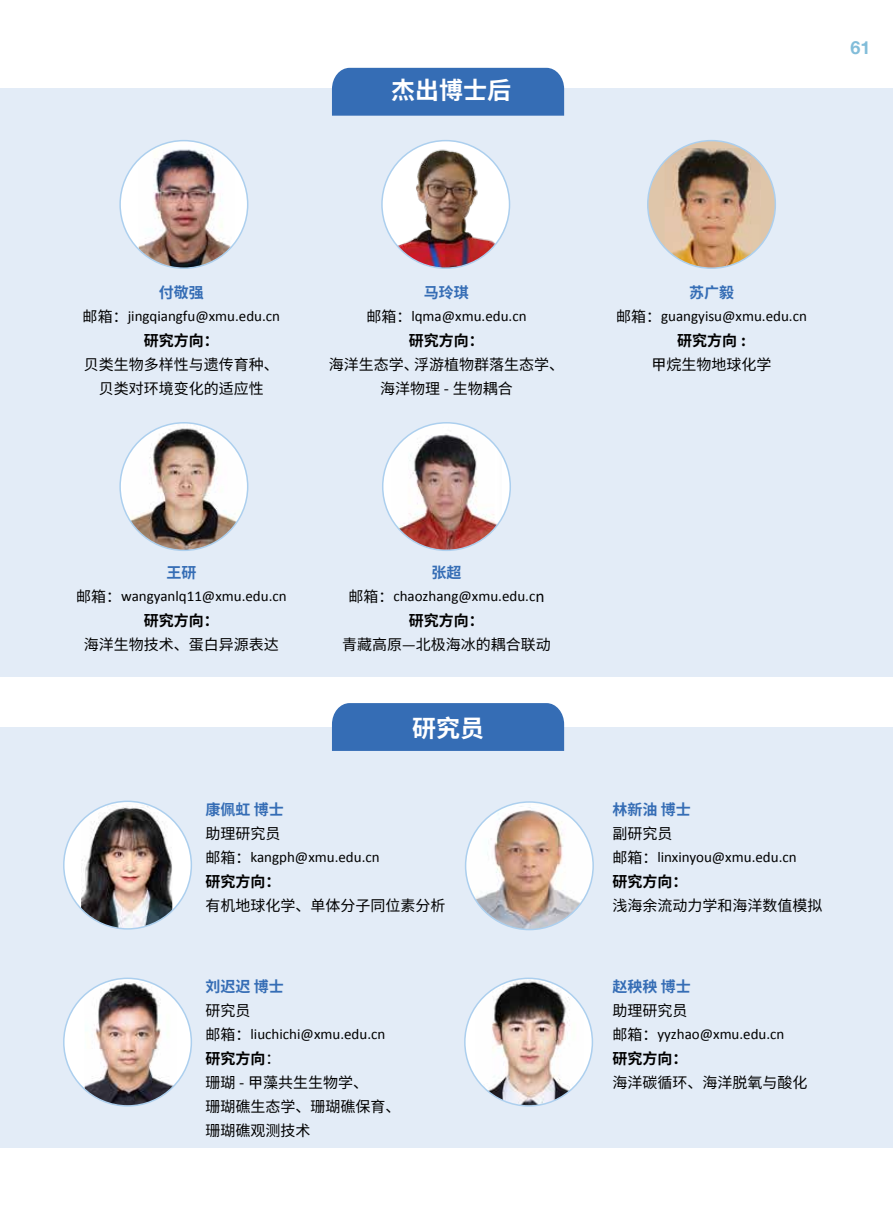
<style>
.page{position:relative;width:893px;height:1212px;background:#fff}
.page>*{position:absolute;margin:0;border:0;box-sizing:border-box;transform-origin:0 0}
.t1{font:700 24px "Source Han Sans CN";color:#fff}
.t2{font:700 18px "Helvetica Neue";color:#82bdd9}
.t3{font:15px "Calibri";color:#000}
.t4{font:15px/24px "Source Han Sans CN";color:#000;text-align:center}
.t5{font:700 15px "Source Han Sans CN";color:#000}
.t6{font:700 15px "Source Han Sans CN";color:#356db5}
.s1{font-family:"Source Han Sans CN"}
.s2{font-weight:700}
</style>
<div class="page">
<div style="left:0;top:727px;width:893px;height:421px;background:#e3ecf7"></div>
<div style="left:0;top:88px;width:893px;height:589px;background:#e3ecf7"></div>
<div style="left:332px;top:68px;width:232px;height:48px;background:#356db5"></div>
<div style="left:332px;top:703px;width:232px;height:48px;background:#356db5"></div>
<div style="left:120px;top:141px;width:128px;height:127px;background:#fff;border-radius:50%"></div>
<img style="left:139px;top:142px;width:96px;height:126px">
<img style="left:382px;top:141px;width:127px;height:127px;border-radius:64px">
<img style="left:124px;top:423px;width:119px;height:127px">
<div style="left:64px;top:801px;width:127px;height:128px;background:#fff;border-radius:50%"></div>
<img style="left:81px;top:803px;width:91px;height:124px">
<div style="left:64px;top:978px;width:127px;height:128px;background:#fff;border-radius:50%"></div>
<img style="left:85px;top:982px;width:91px;height:124px">
<div style="left:465px;top:978px;width:127px;height:128px;background:#fff;border-radius:50%"></div>
<img style="left:475px;top:980px;width:108px;height:126px">
<img style="left:466px;top:802px;width:127px;height:127px;border-radius:64px">
<div style="left:383px;top:423px;width:127px;height:127px;background:#fff;border-radius:50%"></div>
<img style="left:391px;top:423px;width:111px;height:127px">
<div style="left:648px;top:141px;width:127px;height:127px;background:#dfc6aa;border-radius:50%"></div>
<img style="left:665px;top:148px;width:96px;height:120px">
<h1 class="t1" style="left:391px;top:77px;width:121px">杰出博士后</h1>
<p class="t2" style="left:850px;top:34px;width:22px">61</p>
<p class="t6" style="left:159px;top:284px;width:46px">付敬强</p>
<p class="t3" style="left:83px;top:307px;width:199px"><span class="s1">邮箱：</span>jingqiangfu@xmu.edu.cn</p>
<p class="t5" style="left:144px;top:332px;width:76px">研究方向：</p>
<p class="t4" style="left:84px;top:353px;width:196px">贝类生物多样性与遗传育种、贝类对环境变化的适应性</p>
<p class="t6" style="left:424px;top:284px;width:46px">马玲琪</p>
<p class="t3" style="left:366px;top:307px;width:162px"><span class="s1">邮箱：</span>lqma@xmu.edu.cn</p>
<p class="t5" style="left:409px;top:332px;width:76px">研究方向：</p>
<p class="t4" style="left:329px;top:353px;width:237px">海洋生态学、浮游植物群落生态学、海洋物理 - 生物耦合</p>
<p class="t6" style="left:689px;top:284px;width:46px">苏广毅</p>
<p class="t3" style="left:616px;top:307px;width:192px"><span class="s1">邮箱：</span>guangyisu@xmu.edu.cn</p>
<p class="t5" style="left:677px;top:332px;width:70px">研究方向 :</p>
<p class="t4" style="left:652px;top:353px;width:121px">甲烷生物地球化学</p>
<p class="t6" style="left:166px;top:564px;width:31px">王研</p>
<p class="t3" style="left:76px;top:587px;width:212px"><span class="s1">邮箱：</span>wangyanlq11@xmu.edu.cn</p>
<p class="t5" style="left:144px;top:612px;width:76px">研究方向：</p>
<p class="t4" style="left:84px;top:633px;width:196px">海洋生物技术、蛋白异源表达</p>
<p class="t6" style="left:431px;top:564px;width:31px">张超</p>
<p class="t3" style="left:348px;top:587px;width:198px"><span class="s1">邮箱：</span>chaozhang@xmu.edu.c<span class="s1">n</span></p>
<p class="t5" style="left:409px;top:612px;width:76px">研究方向：</p>
<p class="t4" style="left:342px;top:633px;width:210px">青藏高原—北极海冰的耦合联动</p>
<h1 class="t1" style="left:412px;top:715px;width:73px">研究员</h1>
<p class="t6" style="left:206px;top:800px;width:80px">康佩虹 博士</p>
<p class="t4" style="left:206px;top:821px;width:76px">助理研究员</p>
<p class="t3" style="left:206px;top:847px;width:176px"><span class="s1">邮箱：</span>kangph@xmu.edu.cn</p>
<p class="t5" style="left:206px;top:872px;width:76px">研究方向：</p>
<p class="t4" style="left:206px;top:893px;width:241px">有机地球化学、单体分子同位素分析</p>
<p class="t6" style="left:206px;top:977px;width:80px">刘迟迟 博士</p>
<p class="t4" style="left:206px;top:998px;width:46px">研究员</p>
<p class="t3" style="left:206px;top:1024px;width:181px"><span class="s1">邮箱：</span>liuchichi@xmu.edu.cn</p>
<p class="t4" style="left:206px;top:1046px;width:196px;text-align:left"><span class="s2">研究方向</span>：<br>珊瑚 - 甲藻共生生物学、<br>珊瑚礁生态学、珊瑚礁保育、珊瑚礁观测技术</p>
<p class="t6" style="left:612px;top:800px;width:80px">林新油 博士</p>
<p class="t4" style="left:612px;top:821px;width:61px">副研究员</p>
<p class="t3" style="left:612px;top:847px;width:186px"><span class="s1">邮箱：</span>linxinyou@xmu.edu.cn</p>
<p class="t5" style="left:612px;top:872px;width:76px">研究方向：</p>
<p class="t4" style="left:612px;top:893px;width:211px">浅海余流动力学和海洋数值模拟</p>
<p class="t6" style="left:612px;top:977px;width:80px">赵秧秧 博士</p>
<p class="t4" style="left:612px;top:998px;width:76px">助理研究员</p>
<p class="t3" style="left:612px;top:1024px;width:174px"><span class="s1">邮箱：</span>yyzhao@xmu.edu.cn</p>
<p class="t5" style="left:612px;top:1049px;width:76px">研究方向：</p>
<p class="t4" style="left:612px;top:1070px;width:196px">海洋碳循环、海洋脱氧与酸化</p>
</div>
